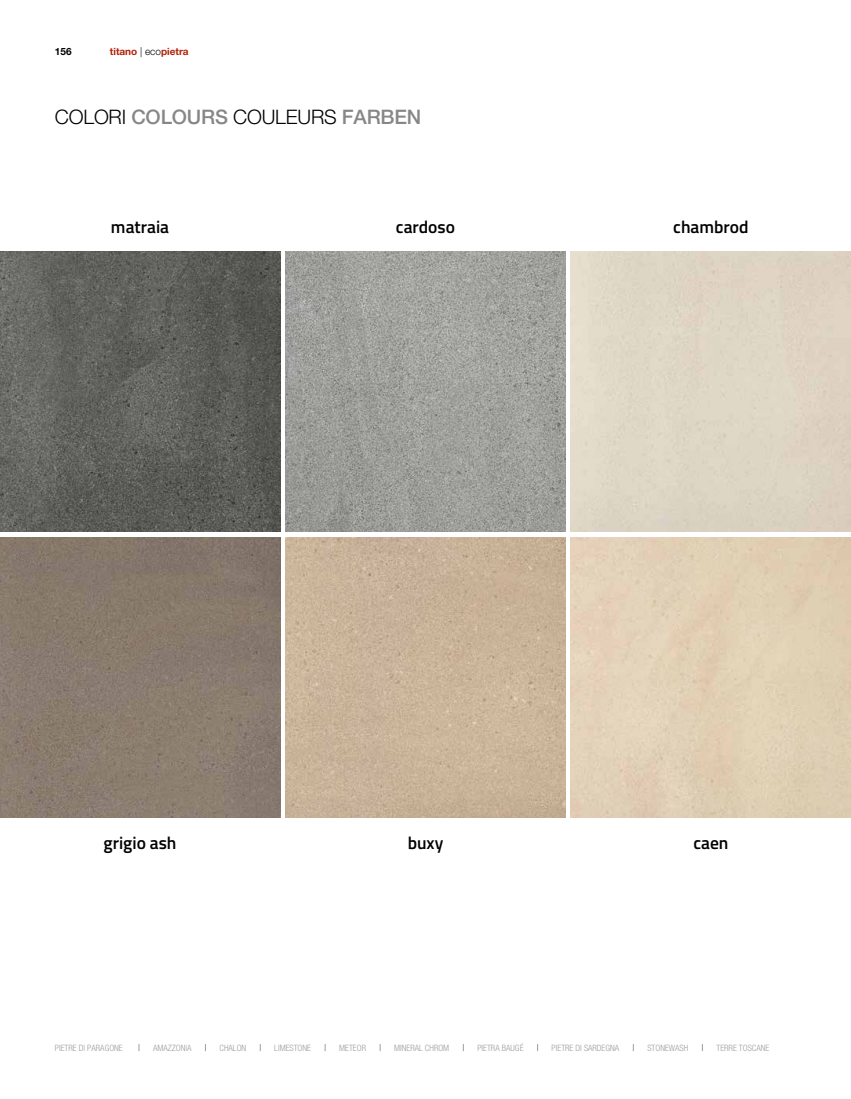
<style>
.page{position:relative;width:851px;height:1099px;background:#fff}
.page>*{position:absolute;margin:0;border:0;box-sizing:border-box;transform-origin:0 0}
.t1{font:300 20px "Helvetica Neue LT Std";letter-spacing:-.01em;color:#000}
.t2{font:600 17.5px "Titillium";color:#000}
.t3{font:700 10px "Helvetica Neue LT Std";color:#b12009}
.t4{font:700 10px "Helvetica Neue LT Std";color:#000}
.t5{font:300 condensed 8.75px "Helvetica Neue LT Std";color:#9d9d9c}
.s1{font-weight:300;color:#000}
.s2{font-weight:500;color:#878787}
</style>
<div class="page">
<img style="left:0;top:537px;width:280px;height:280px">
<img style="left:285px;top:252px;width:280px;height:280px">
<img style="left:0;top:252px;width:280px;height:280px">
<img style="left:285px;top:537px;width:280px;height:280px">
<p class="t4" style="left:55px;top:45px;width:18px">156</p>
<p class="t3" style="left:110px;top:45px;width:80px">titano <span class="s1">| eco</span>pietra</p>
<h1 class="t1" style="left:55px;top:105px;width:368px">COLORI <span class="s2">COLOURS</span> COULEURS <span class="s2">FARBEN</span></h1>
<h2 class="t2" style="left:111px;top:214px;width:60px">matraia</h2>
<h2 class="t2" style="left:396px;top:214px;width:61px">cardoso</h2>
<h2 class="t2" style="left:673px;top:214px;width:77px">chambrod</h2>
<h2 class="t2" style="left:104px;top:830px;width:74px">grigio ash</h2>
<h2 class="t2" style="left:407px;top:830px;width:37px">buxy</h2>
<h2 class="t2" style="left:693px;top:830px;width:37px">caen</h2>
<p class="t5" style="left:55px;top:1042px;width:69px">PIETRE DI PARAGONE</p>
<p class="t5" style="left:153px;top:1042px;width:40px">AMAZZONIA</p>
<p class="t5" style="left:219px;top:1042px;width:28px">CHALON</p>
<p class="t5" style="left:274px;top:1042px;width:38px">LIMESTONE</p>
<p class="t5" style="left:339px;top:1042px;width:28px">METEOR</p>
<p class="t5" style="left:394px;top:1042px;width:57px">MINERAL CHROM</p>
<p class="t5" style="left:477px;top:1042px;width:48px">PIETRA BAUGÉ</p>
<p class="t5" style="left:551px;top:1042px;width:69px">PIETRE DI SARDEGNA</p>
<p class="t5" style="left:647px;top:1042px;width:42px">STONEWASH</p>
<p class="t5" style="left:716px;top:1042px;width:54px">TERRE TOSCANE</p>
</div>
